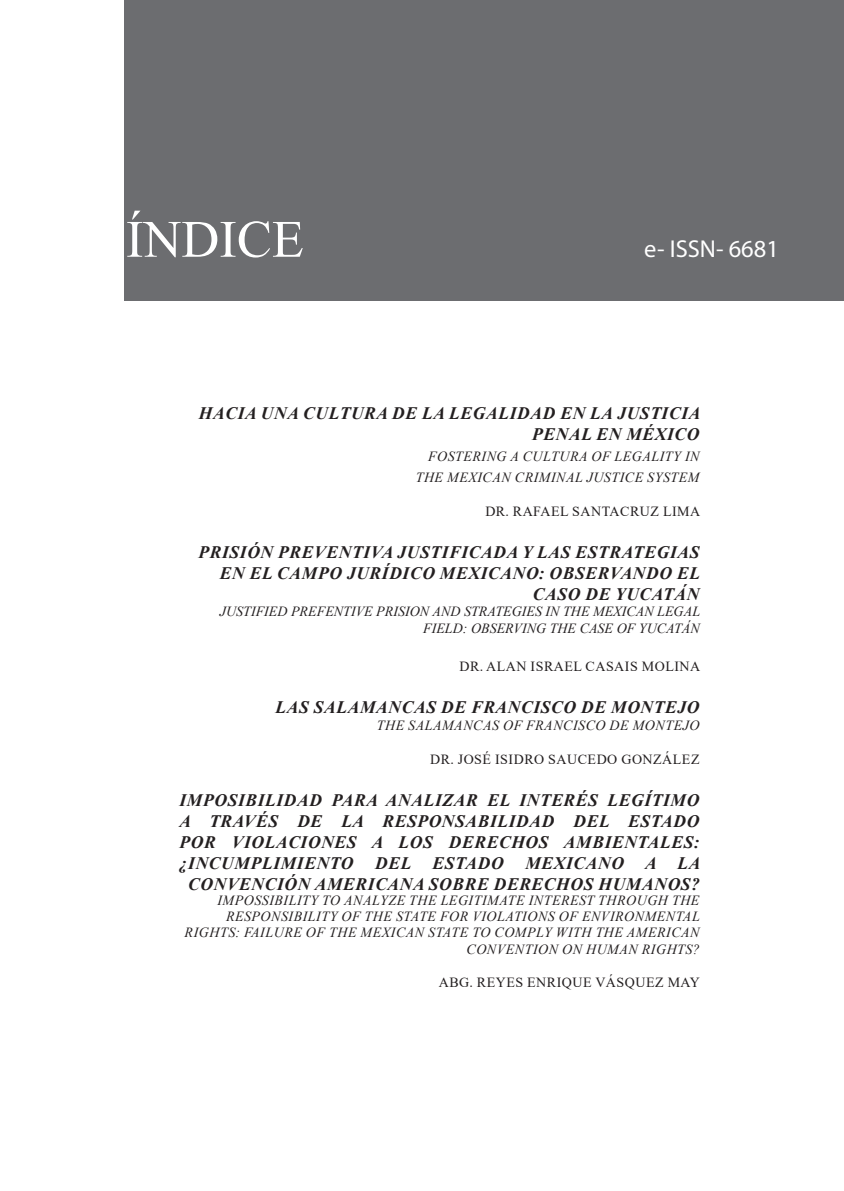
<style>
.page{position:relative;width:844px;height:1191px;background:#fff}
.page>*{position:absolute;margin:0;border:0;box-sizing:border-box;transform-origin:0 0}
.t1{font:52.5px "Times New Roman";color:#fff}
.t2{font:24.5px "Myriad Pro";color:#fff}
.t3{font:italic 700 17.5px/21px "Times New Roman";letter-spacing:.035em;color:#231f20;text-align:right}
.t4{font:italic 14px/16.1px "Times New Roman";letter-spacing:.035em;color:#231f20;text-align:right}
.No_Spacing{font:14px "Times New Roman";letter-spacing:.035em;color:#231f20}
.t5{font:italic 14px/16.8px "Times New Roman";color:#231f20;text-align:right}
</style>
<div class="page">
<div style="left:124px;top:0;width:719px;height:300px;background:#6c6d70"></div>
<p class="t1" style="left:126px;top:202px;width:179px">ÍNDICE</p>
<p class="t2" style="left:644px;top:233px;width:136px">e- ISSN- 6681</p>
<p class="t3" style="left:199px;top:402px;width:503px">HACIA UNA CULTURA DE LA LEGALIDAD EN LA JUSTICIA<br>PENAL EN MÉXICO</p>
<p class="t4" style="left:428px;top:448px;width:273px">FOSTERING A CULTURA OF LEGALITY IN</p>
<p class="t4" style="left:415px;top:469px;width:285px">THE MEXICAN CRIMINAL JUSTICE SYSTEM</p>
<p class="No_Spacing" style="left:485px;top:501px;width:216px">DR. RAFAEL SANTACRUZ LIMA</p>
<p class="t3" style="left:198px;top:541px;width:503px">PRISIÓN PREVENTIVA JUSTIFICADA Y LAS ESTRATEGIAS<br>EN EL CAMPO JURÍDICO MEXICANO: OBSERVANDO EL<br>CASO DE YUCATÁN</p>
<p class="t5" style="left:220px;top:603px;width:481px">JUSTIFIED PREFENTIVE PRISION AND STRATEGIES IN THE MEXICAN LEGAL<br>FIELD: OBSERVING THE CASE OF YUCATÁN</p>
<p class="No_Spacing" style="left:459px;top:656px;width:242px">DR. ALAN ISRAEL CASAIS MOLINA</p>
<p class="t3" style="left:275px;top:696px;width:425px">LAS SALAMANCAS DE FRANCISCO DE MONTEJO</p>
<p class="t4" style="left:376px;top:717px;width:324px">THE SALAMANCAS OF FRANCISCO DE MONTEJO</p>
<p class="No_Spacing" style="left:430px;top:749px;width:271px">DR. JOSÉ ISIDRO SAUCEDO GONZÁLEZ</p>
<p class="t3" style="left:179px;top:788px;width:522px;text-align:center">IMPOSIBILIDAD PARA ANALIZAR EL INTERÉS LEGÍTIMO A TRAVÉS DE LA RESPONSABILIDAD DEL ESTADO POR VIOLACIONES A LOS DERECHOS AMBIENTALES: ¿INCUMPLIMIENTO DEL ESTADO MEXICANO A LA CONVENCIÓN AMERICANA SOBRE DERECHOS HUMANOS?</p>
<p class="t4" style="left:185px;top:892px;width:516px">IMPOSSIBILITY TO ANALYZE THE LEGITIMATE INTEREST THROUGH THE RESPONSIBILITY OF THE STATE FOR VIOLATIONS OF ENVIRONMENTAL RIGHTS: FAILURE OF THE MEXICAN STATE TO COMPLY WITH THE AMERICAN CONVENTION ON HUMAN RIGHTS?</p>
<p class="No_Spacing" style="left:438px;top:972px;width:263px">ABG. REYES ENRIQUE VÁSQUEZ MAY</p>
</div>
